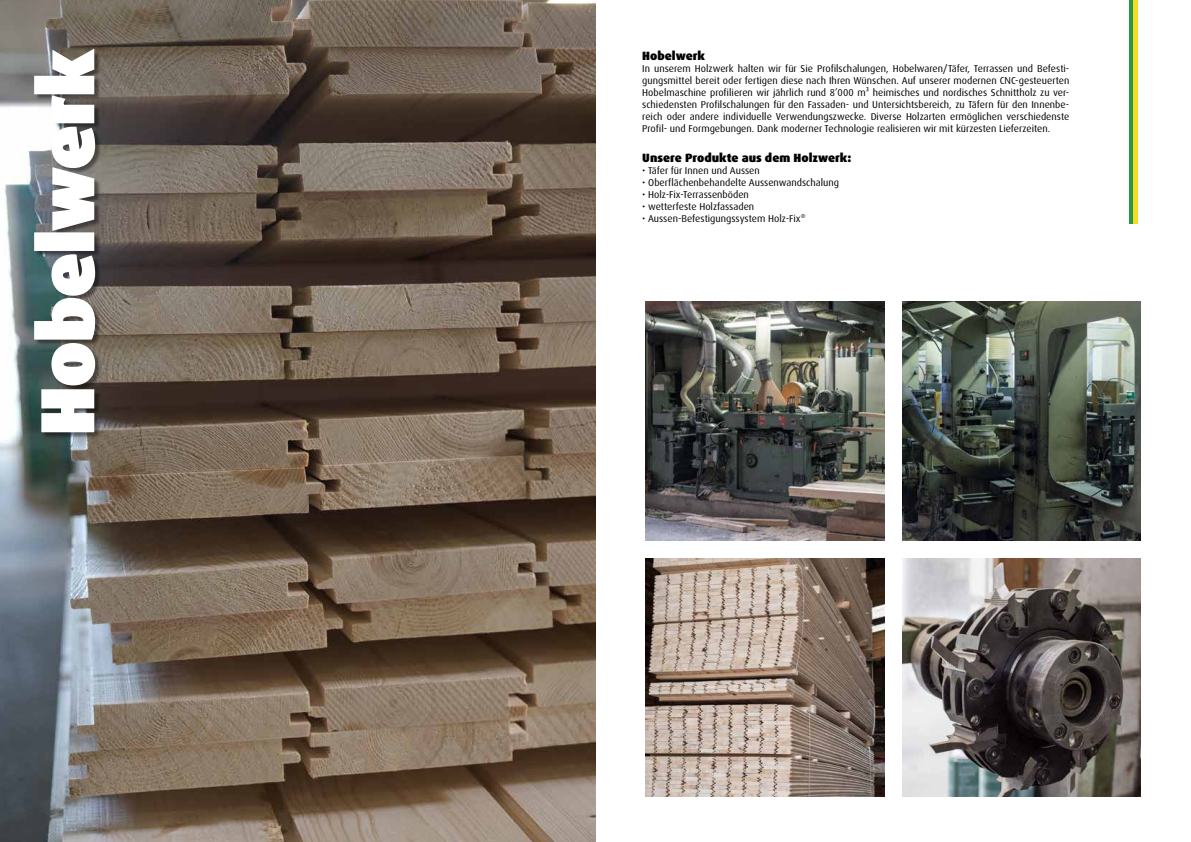
<style>
.page{position:relative;width:1191px;height:842px;background:#fff}
.page>*{position:absolute;margin:0;border:0;box-sizing:border-box;transform-origin:0 0}
.t1{font:900 74px "Dax OT";letter-spacing:-.005em;color:#fff}
.t2{font:900 12px "Dax OT";color:#000}
.t3{font:10px/12px "Dax OT";color:#000;text-align:justify}
</style>
<div class="page">
<img style="left:0;top:0;width:595px;height:842px">
<img style="left:645px;top:302px;width:239px;height:238px">
<img style="left:645px;top:559px;width:239px;height:238px">
<img style="left:902px;top:302px;width:238px;height:238px">
<img style="left:902px;top:559px;width:238px;height:238px">
<div style="left:35px;top:50px;width:67px;height:389px;background:#000;opacity:.44"></div>
<svg style="left:33px;top:253px;width:63px;height:180px;background:#5d6765"></svg>
<div style="left:34px;top:232px;width:60px;height:19px;border:2px solid #fff"></div>
<svg style="left:33px;top:48px;width:63px;height:184px"></svg>
<div style="left:1128px;top:0;width:5px;height:224px;background:#269945"></div>
<div style="left:1133px;top:0;width:5px;height:224px;background:#f7db24"></div>
<h1 class="t1" style="left:20px;top:435px;width:386px;rotate:-90deg">Hobelwerk</h1>
<p class="t2" style="left:642px;top:48px;width:64px">Hobelwerk</p>
<p class="t3" style="left:642px;top:62px;width:428px">In unserem Holzwerk halten wir für Sie Profilschalungen, Hobelwaren/Täfer, Terrassen und Befesti&shy;gungsmittel bereit oder fertigen diese nach Ihren Wünschen. Auf unserer modernen CNC-gesteuerten Hobelmaschine profilieren wir jährlich rund 8’000 m³ heimisches und nordisches Schnittholz zu ver&shy;schiedensten Profilschalungen für den Fassaden- und Untersichtsbereich, zu Täfern für den Innenbe&shy;reich oder andere individuelle Verwendungszwecke. Diverse Holzarten ermöglichen verschiedenste Profil- und Formgebungen. Dank moderner Technologie realisieren wir mit kürzesten Lieferzeiten.</p>
<p class="t2" style="left:642px;top:150px;width:211px">Unsere Produkte aus dem Holzwerk:</p>
<p class="t3" style="left:642px;top:164px;width:119px">• Täfer für Innen und Aussen</p>
<p class="t3" style="left:642px;top:176px;width:198px">• Oberflächenbehandelte Aussenwandschalung</p>
<p class="t3" style="left:642px;top:188px;width:108px">• Holz-Fix-Terrassenböden</p>
<p class="t3" style="left:642px;top:200px;width:114px">• wetterfeste Holzfassaden</p>
<p class="t3" style="left:642px;top:212px;width:165px">• Aussen-Befestigungssystem Holz-Fix<sup>®</sup></p>
</div>
